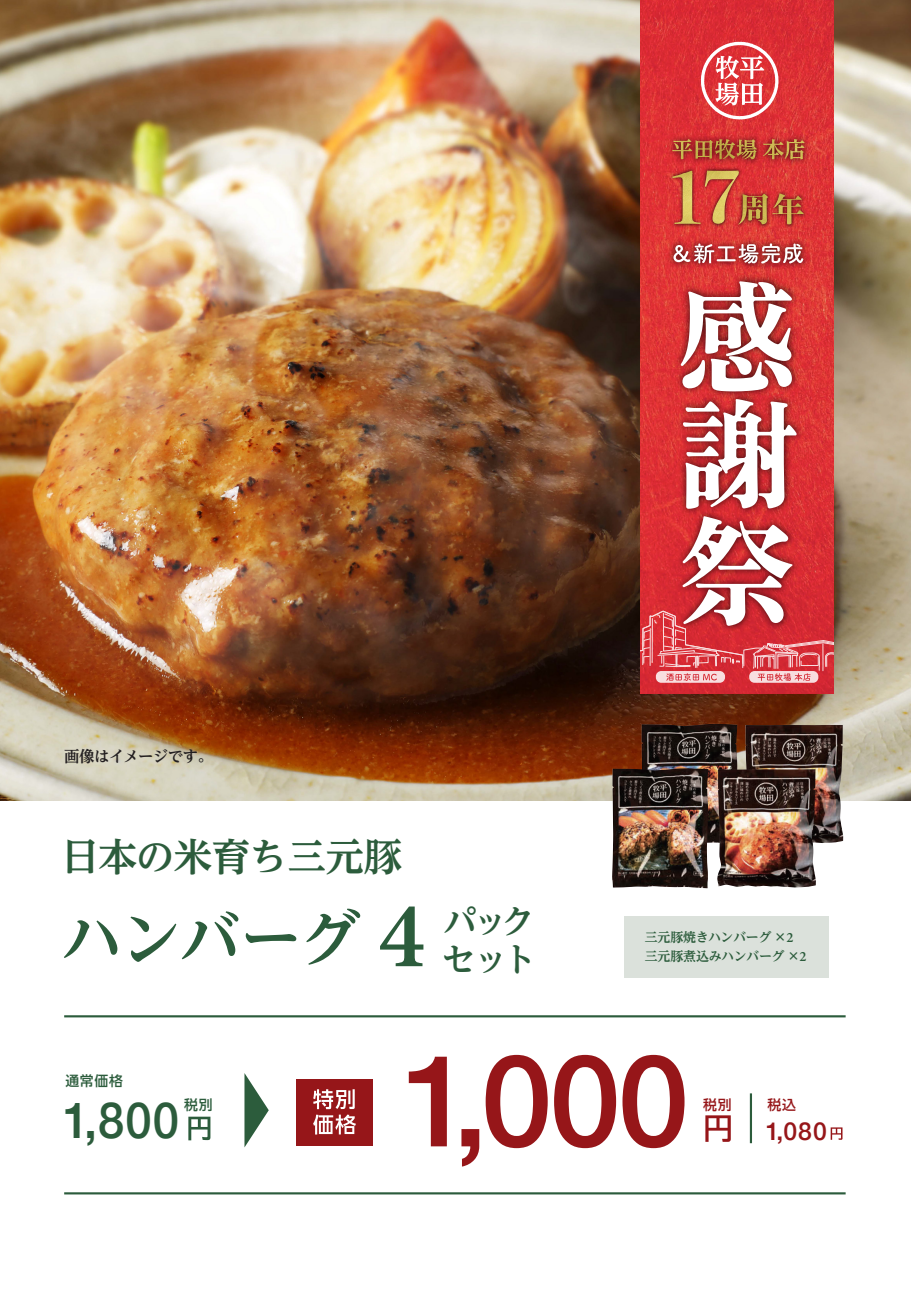
<style>
.page{position:relative;width:911px;height:1290px;background:#fff}
.page>*{position:absolute;margin:0;border:0;box-sizing:border-box;transform-origin:0 0}
.t1{font:500 128.12px "Helvetica Neue";color:#961619}
.t2{font:61.5px "BIZ UD Reimin Bold";letter-spacing:-.035em;color:#2c5c3c}
.t3{font:500 49.75px "Helvetica Neue";color:#2c5c3c;scale:.95 1}
.t4{font:38.38px "BIZ UD Reimin Bold";letter-spacing:-.015em;color:#2c5c3c}
.t5{font:33.88px/38.4px "BIZ UD Reimin Bold";letter-spacing:-.145em;color:#2c5c3c}
.t6{font:500 24.75px "Helvetica Neue";color:#961619}
.t7{font:15.38px "BIZ UD Reimin Bold";letter-spacing:-.03em;color:#231f20}
.t8{font:13.88px "BIZ UDP Shin Go Medium";letter-spacing:.06em;color:#2c5c3c}
.t9{font:13.88px "BIZ UDP Shin Go Medium";color:#961619}
.t10{font:13px/19.5px "BIZ UD Reimin Bold";letter-spacing:-.02em;color:#2c5c3c}
.s1{font-family:"Minion Pro";font-weight:600;font-size:94.75px}
.s2{font-family:"Minion Pro";font-weight:600;font-size:14.25px}
</style>
<div class="page">
<img style="left:0;top:0;width:911px;height:800px">
<hr style="left:64px;top:1015px;width:781px;height:2px;background:#2c5c3c">
<hr style="left:64px;top:1192px;width:781px;height:2px;background:#2c5c3c">
<div style="left:296px;top:1079px;width:76px;height:67px;background:#961619"></div>
<svg style="left:313px;top:1089px;width:43px;height:45px"></svg>
<svg style="left:244px;top:1073px;width:25px;height:74px"></svg>
<img style="left:641px;top:724px;width:96px;height:119px">
<img style="left:744px;top:725px;width:99px;height:118px">
<img style="left:612px;top:768px;width:96px;height:120px">
<img style="left:717px;top:769px;width:99px;height:119px">
<hr style="left:750px;top:1093px;width:2px;height:50px;background:#2c5c3c">
<svg style="left:705px;top:1115px;width:25px;height:27px"></svg>
<svg style="left:830px;top:1127px;width:12px;height:13px"></svg>
<svg style="left:188px;top:1116px;width:22px;height:24px"></svg>
<img style="left:640px;top:0;width:193px;height:693px">
<img style="left:670px;top:272px;width:137px;height:244px">
<svg style="left:680px;top:281px;width:112px;height:110px"></svg>
<svg style="left:683px;top:399px;width:113px;height:110px"></svg>
<svg style="left:701px;top:42px;width:77px;height:77px"></svg>
<img style="left:663px;top:130px;width:150px;height:38px">
<svg style="left:672px;top:139px;width:84px;height:20px;background:#ad5733"></svg>
<svg style="left:763px;top:139px;width:41px;height:20px"></svg>
<img style="left:732px;top:188px;width:77px;height:42px">
<img style="left:667px;top:166px;width:77px;height:63px">
<svg style="left:672px;top:171px;width:131px;height:54px;background:#ce563c"></svg>
<img style="left:664px;top:235px;width:148px;height:37px">
<svg style="left:673px;top:243px;width:130px;height:20px"></svg>
<svg style="left:640px;top:516px;width:193px;height:167px;background:#d9595f"></svg>
<div style="left:624px;top:917px;width:204px;height:61px;background:#dbe1db"></div>
<p class="t7" style="left:64px;top:749px;width:150px">画像はイメージです。</p>
<h3 class="t4" style="left:61px;top:837px;width:342px">日本の米育ち三元豚</h3>
<h2 class="t2" style="left:62px;top:907px;width:364px">ハンバーグ <span class="s1">4</span></h2>
<h3 class="t5" style="left:442px;top:902px;width:95px">パックセット</h3>
<p class="t10" style="left:644px;top:927px;width:163px">三元豚焼きハンバーグ ×<span class="s2">2</span>三元豚煮込みハンバーグ ×<span class="s2">2</span></p>
<p class="t8" style="left:65px;top:1074px;width:59px">通常価格</p>
<p class="t8" style="left:184px;top:1098px;width:30px">税別</p>
<h3 class="t3" style="left:63px;top:1080px;width:123px">1,800</h3>
<h1 class="t1" style="left:402px;top:998px;width:289px">1,000</h1>
<p class="t9" style="left:703px;top:1098px;width:30px">税別</p>
<p class="t9" style="left:767px;top:1098px;width:30px">税込</p>
<h3 class="t6" style="left:765px;top:1111px;width:63px">1,080</h3>
</div>
